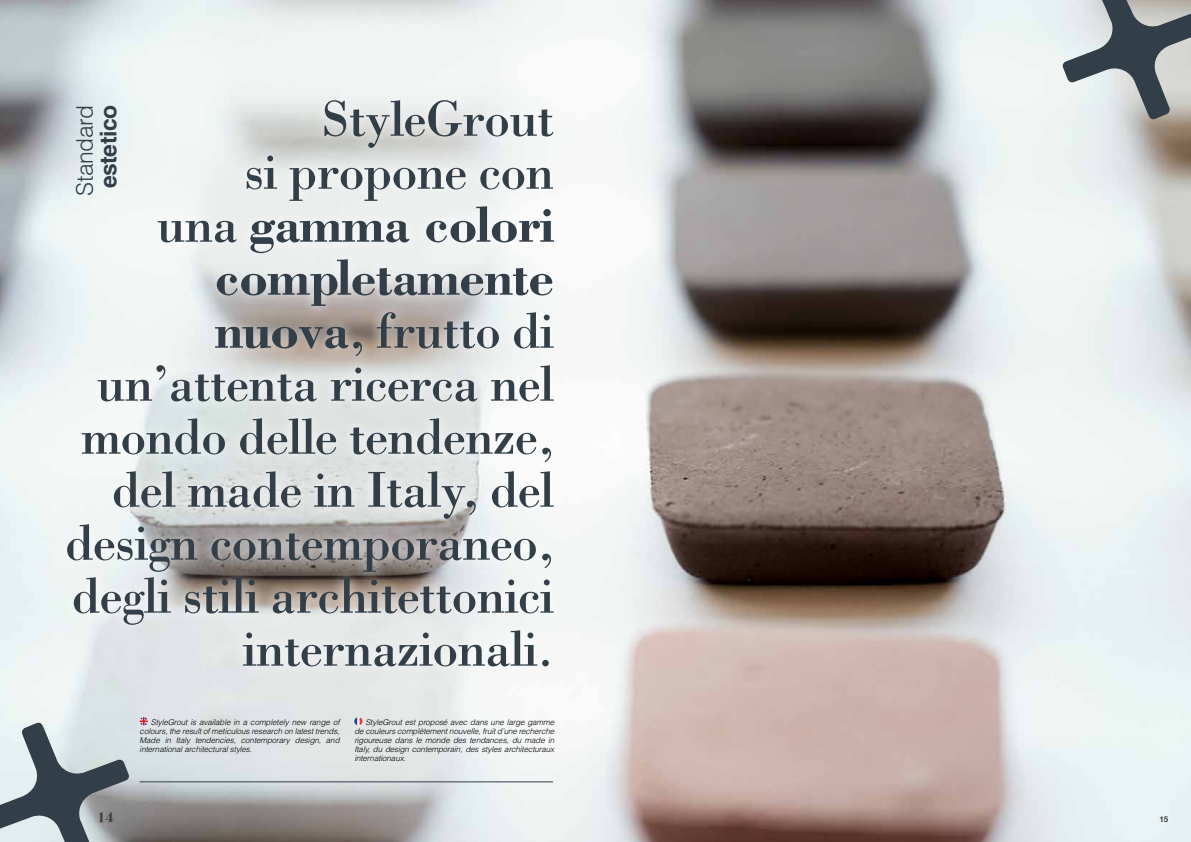
<style>
.page{position:relative;width:1191px;height:842px;background:#fff}
.page>*{position:absolute;margin:0;border:0;box-sizing:border-box;transform-origin:0 0}
.t1{font:52px/53px "Bodoni Std";letter-spacing:-.02em;color:#323e48;text-align:right}
.t2{font:300 22.9px "Helvetica LT Std";letter-spacing:-.02em;color:#323e48}
.t3{font:700 22.9px "Helvetica LT Std";letter-spacing:-.02em;color:#323e48}
.t4{font:700 15px "Bodoni Svty Two ITCTT";color:#3c3c3b}
.t5{font:italic 300 8px/9px "Helvetica LT Std";letter-spacing:-.01em;color:#000;text-align:justify}
.t6{font:700 8px "Helvetica Neue";color:#3c3c3b}
.s1{font-weight:700}
</style>
<div class="page">
<img style="left:0;top:0;width:1191px;height:842px">
<svg style="left:1062px;top:0;width:129px;height:120px;background:#9ca2a5"></svg>
<svg style="left:0;top:722px;width:130px;height:120px;background:#959ea3"></svg>
<hr style="left:140px;top:782px;width:413px;height:1px;background:#323e48">
<svg style="left:55px;top:88px;width:510px;height:590px"></svg>
<svg style="left:140px;top:717px;width:8px;height:8px"></svg>
<svg style="left:354px;top:717px;width:8px;height:8px"></svg>
<h1 class="t1" style="left:65px;top:91px;width:491px">StyleGrout<br>si propone con<br>una <span class="s1">gamma colori completamente nuova</span>, frutto di un’attenta ricerca nel mondo delle tendenze, del made in Italy, del design contemporaneo, degli stili architettonici internazionali.</h1>
<h2 class="t2" style="left:70px;top:196px;width:92px;rotate:-90deg">Standard</h2>
<h2 class="t3" style="left:94px;top:188px;width:84px;rotate:-90deg">estetico</h2>
<p class="t5" style="left:140px;top:718px;width:201px;text-indent:11px">StyleGrout is available in a completely new range of colours, the result of meticulous research on latest trends, Made in Italy tendencies, contemporary design, and international architectural styles.</p>
<p class="t5" style="left:354px;top:718px;width:201px;text-indent:11px">StyleGrout est proposé avec dans une large gamme de couleurs complètement nouvelle, fruit d’une recherche rigoureuse dans le monde des tendances, du made in Italy, du design contemporain, des styles architecturaux internationaux.</p>
<h3 class="t4" style="left:97px;top:804px;width:18px">14</h3>
<p class="t6" style="left:1159px;top:813px;width:10px">15</p>
</div>
